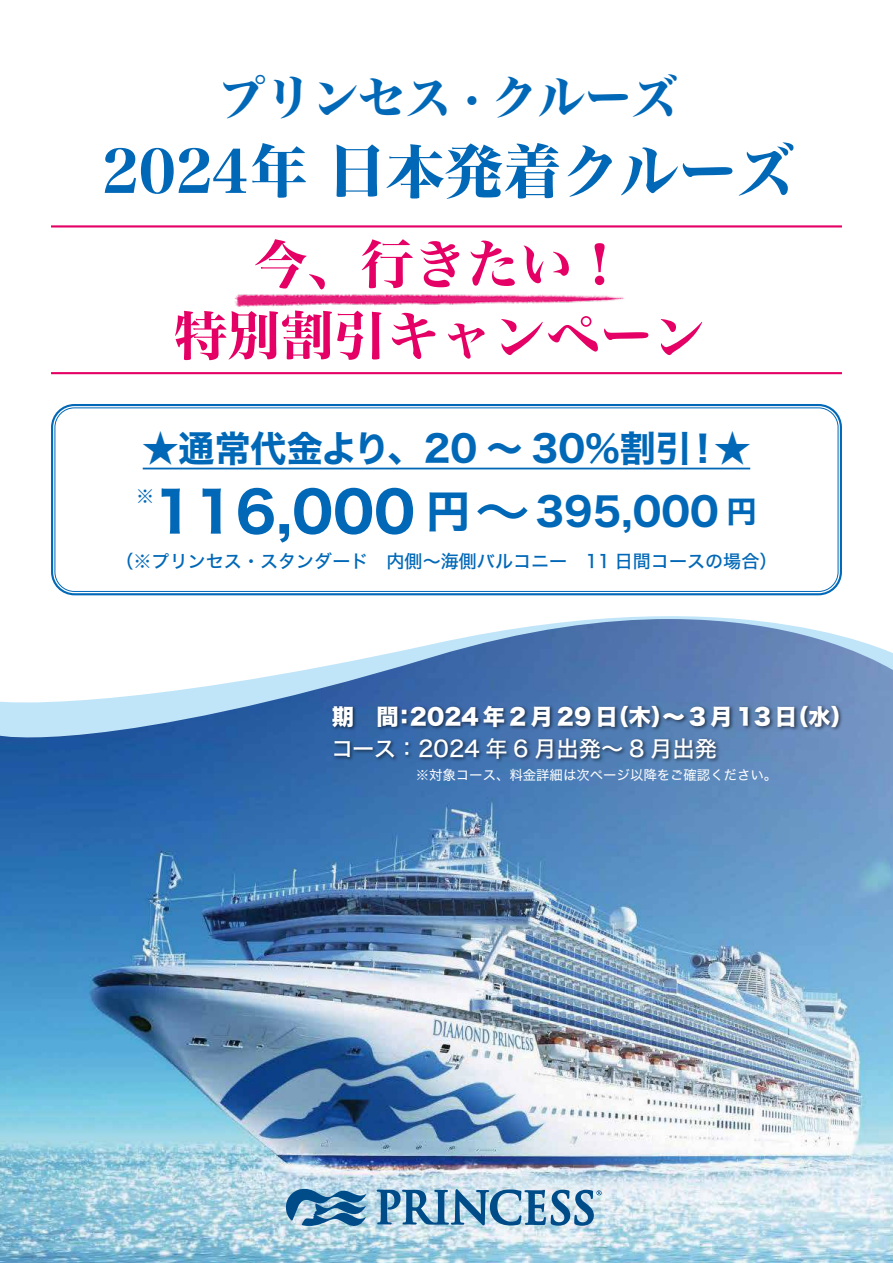
<style>
.page{position:relative;width:893px;height:1263px;background:#fff}
.page>*{position:absolute;margin:0;border:0;box-sizing:border-box;transform-origin:0 0}
.t1{font:58.5px "Hira Min Std W8";color:#0068b7}
.t2{font:55.35px "Hira Kaku Std W7";color:#0068b7}
.t3{font:53.1px/71.2px "Hira Min Std W7";color:#e50065;text-align:center}
.t4{font:46.8px "Hira Min Std W8";color:#0068b7}
.t5{font:36.15px "Hira Kaku Std W7";color:#0068b7}
.t6{font:22.35px "Hira Kaku Std W8";color:#fff}
.t7{font:22.35px "Hira Kaku Std W5";color:#fff}
.t8{font:18px "Hira Kaku Std W5";color:#0068b7}
.t9{font:13.35px "Hira Kaku Std W4";color:#fff}
.s1{font-size:44.25px}
.s2{font-family:"Hira Kaku Std W5"}
.s3{font-size:38.7px}
</style>
<div class="page">
<svg style="left:51px;top:574px;width:791px;height:45px"></svg>
<img style="left:0;top:619px;width:893px;height:644px">
<svg style="left:286px;top:1187px;width:80px;height:46px;background:#6d9ebe"></svg>
<svg style="left:377px;top:1189px;width:225px;height:37px;background:#7fa9c6"></svg>
<hr style="left:143px;top:468px;width:607px;height:1px;background:#0068b7">
<div style="left:330px;top:704px;width:513px;height:60px;background:#000;opacity:.6"></div>
<hr style="left:51px;top:225px;width:791px;height:2px;background:#e50065">
<hr style="left:51px;top:372px;width:791px;height:2px;background:#e50065">
<div style="left:51px;top:404px;width:791px;height:191px;border:2px solid #0068b7;border-radius:22px"></div>
<div style="left:55px;top:407px;width:783px;height:185px;border:1px solid #0068b7;border-radius:19px"></div>
<img style="left:234px;top:294px;width:391px;height:13px">
<h3 class="t4" style="left:219px;top:63px;width:461px">プリンセス · クルーズ</h3>
<h1 class="t1" style="left:102px;top:129px;width:695px">2024年 日本発着クルーズ</h1>
<h3 class="t3" style="left:174px;top:230px;width:533px">今、行きたい！<br>特別割引キャンペーン</h3>
<h3 class="t5" style="left:142px;top:420px;width:609px">★通常代金より、20 ～ 30％割引！★</h3>
<p class="t8" style="left:136px;top:483px;width:20px">※</p>
<h2 class="t2" style="left:153px;top:468px;width:605px">116,000 <span class="s1">円</span><span class="s2">～</span><span class="s3">395,000</span> <sup>円</sup></h2>
<p class="t8" style="left:115px;top:547px;width:663px">（※プリンセス・スタンダード　内側～海側バルコニー　11 日間コースの場合）</p>
<p class="t6" style="left:332px;top:704px;width:523px">期　間：2024 年 2 月 29 日（木）～ 3 月 13 日（水）</p>
<p class="t7" style="left:331px;top:731px;width:388px">コース：2024 年 6 月出発～ 8 月出発</p>
<p class="t9" style="left:416px;top:765px;width:363px">※対象コース、料金詳細は次ページ以降をご確認ください。</p>
</div>
